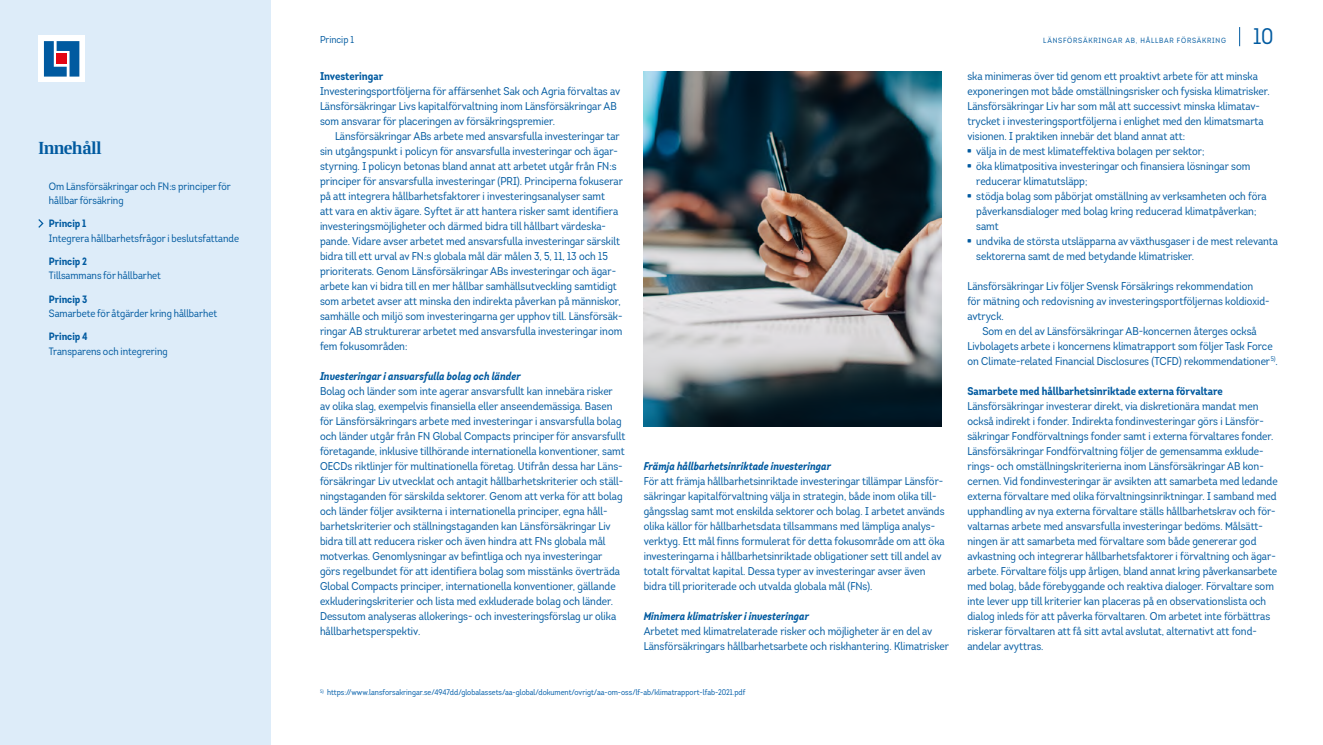
<style>
.page{position:relative;width:1323px;height:745px;background:#fff}
.page>*{position:absolute;margin:0;border:0;box-sizing:border-box;transform-origin:0 0}
.t1{font:22.5px "Intro Cond";color:#005aa0}
.t2{font:17.5px "LF Rubrik 2";letter-spacing:-.035em;color:#005aa0}
.t3{font:11.25px/15px "Intro Cond";color:#005aa0}
.t4{font:italic 700 11.25px "Intro Cond";color:#005aa0}
.t5{font:700 11.25px "Intro Cond";color:#005aa0}
.t6{font:10.62px/14.4px "Intro Cond";color:#005aa0}
.t7{font:700 10.62px "Intro Cond";color:#005aa0}
.t8{font:10px "Intro Cond";color:#005aa0}
.t9{font:8.12px "Intro Cond";color:#005da9}
.t10{font:7.5px "Intro Cond";letter-spacing:.1em;color:#005aa0}
.s1{font-family:"LF Rubrik 2"}
</style>
<div class="page">
<img style="left:644px;top:72px;width:297px;height:354px">
<div style="left:0;top:0;width:270px;height:744px;background:#ddecf9"></div>
<svg style="left:1239px;top:27px;width:1px;height:19px"></svg>
<svg style="left:38px;top:219px;width:6px;height:9px"></svg>
<div style="left:38px;top:35px;width:47px;height:47px;background:#fff"></div>
<svg style="left:44px;top:41px;width:35px;height:35px"></svg>
<div style="left:57px;top:54px;width:10px;height:10px;background:#e30613"></div>
<h2 class="t2" style="left:38px;top:137px;width:65px">Innehåll</h2>
<p class="t6" style="left:49px;top:179px;width:184px">Om Länsförsäkringar och FN:s principer för hållbar försäkring</p>
<p class="t7" style="left:49px;top:217px;width:39px">Princip 1</p>
<p class="t6" style="left:49px;top:231px;width:192px">Integrera hållbarhetsfrågor i beslutsfattande</p>
<p class="t7" style="left:49px;top:254px;width:40px">Princip 2</p>
<p class="t6" style="left:49px;top:268px;width:114px">Tillsammans för hållbarhet</p>
<p class="t7" style="left:49px;top:292px;width:40px">Princip 3</p>
<p class="t6" style="left:49px;top:306px;width:170px">Samarbete för åtgärder kring hållbarhet</p>
<p class="t7" style="left:49px;top:329px;width:40px">Princip 4</p>
<p class="t6" style="left:49px;top:343px;width:120px">Transparens och integrering</p>
<p class="t8" style="left:320px;top:33px;width:36px">Princip 1</p>
<p class="t10" style="left:1043px;top:35px;width:184px">LÄNSFÖRSÄKRINGAR AB, HÅLLBAR FÖRSÄKRING</p>
<h1 class="t1" style="left:1253px;top:22px;width:22px">10</h1>
<p class="t5" style="left:320px;top:68px;width:65px">Investeringar</p>
<p class="t3" style="left:320px;top:83px;width:302px">Investeringsportföljerna för affärsenhet Sak och Agria förvaltas av<br>Länsförsäkringar Livs kapitalförvaltning inom Länsförsäkringar AB som ansvarar för placeringen av försäkringspremier.</p>
<p class="t3" style="left:320px;top:128px;width:304px;text-indent:15px">Länsförsäkringar ABs arbete med ansvarsfulla investeringar tar sin utgångspunkt i policyn för ansvarsfulla investeringar och ägar&shy;styrning. I policyn betonas bland annat att arbetet utgår från FN:s principer för ansvarsfulla investeringar (PRI). Principerna fokuserar på att integrera hållbarhetsfaktorer i investeringsanalyser samt<br>att vara en aktiv ägare. Syftet är att hantera risker samt identifiera investeringsmöjligheter och därmed bidra till hållbart värdeska&shy;pande. Vidare avser arbetet med ansvarsfulla investeringar särskilt bidra till ett urval av FN:s globala mål där målen 3, 5, 11, 13 och 15 prioriterats. Genom Länsförsäkringar ABs investeringar och ägar&shy;arbete kan vi bidra till en mer hållbar samhällsutveckling samtidigt som arbetet avser att minska den indirekta påverkan på människor, samhälle och miljö som investeringarna ger upphov till. Länsförsäk&shy;ringar AB strukturerar arbetet med ansvarsfulla investeringar inom fem fokusområden:</p>
<p class="t4" style="left:320px;top:369px;width:202px">Investeringar i ansvarsfulla bolag och länder</p>
<p class="t3" style="left:320px;top:383px;width:307px">Bolag och länder som inte agerar ansvarsfullt kan innebära risker av olika slag, exempelvis finansiella eller anseendemässiga. Basen för Länsförsäkringars arbete med investeringar i ansvarsfulla bolag och länder utgår från FN Global Compacts principer för ansvarsfullt företagande, inklusive tillhörande internationella konventioner, samt OECDs riktlinjer för multinationella företag. Utifrån dessa har Läns&shy;försäkringar Liv utvecklat och antagit hållbarhetskriterier och ställ&shy;ningstaganden för särskilda sektorer. Genom att verka för att bolag och länder följer avsikterna i internationella principer, egna håll&shy;barhetskriterier och ställningstaganden kan Länsförsäkringar Liv bidra till att reducera risker och även hindra att FNs globala mål motverkas. Genomlysningar av befintliga och nya investeringar görs regelbundet för att identifiera bolag som misstänks överträda Global Compacts principer, internationella konventioner, gällande exkluderingskriterier och lista med exkluderade bolag och länder.<br>Dessutom analyseras allokerings- och investeringsförslag ur olika hållbarhetsperspektiv.</p>
<p class="t4" style="left:644px;top:459px;width:189px">Främja hållbarhetsinriktade investeringar</p>
<p class="t3" style="left:644px;top:473px;width:302px">För att främja hållbarhetsinriktade investeringar tillämpar Länsför&shy;säkringar kapitalförvaltning välja in strategin, både inom olika till&shy;gångsslag samt mot enskilda sektorer och bolag. I arbetet används olika källor för hållbarhetsdata tillsammans med lämpliga analys&shy;verktyg. Ett mål finns formulerat för detta fokusområde om att öka investeringarna i hållbarhetsinriktade obligationer sett till andel av totalt förvaltat kapital. Dessa typer av investeringar avser även bidra till prioriterade och utvalda globala mål (FNs).</p>
<p class="t4" style="left:644px;top:609px;width:167px">Minimera klimatrisker i investeringar</p>
<p class="t3" style="left:644px;top:623px;width:307px">Arbetet med klimatrelaterade risker och möjligheter är en del av<br>Länsförsäkringars hållbarhetsarbete och riskhantering. Klimatrisker</p>
<p class="t9" style="left:320px;top:687px;width:427px"><sup>5)</sup> https://www.lansforsakringar.se/4947dd/globalassets/aa-global/dokument/ovrigt/aa-om-oss/lf-ab/klimatrapport-lfab-2021.pdf</p>
<p class="t3" style="left:967px;top:68px;width:304px">ska minimeras över tid genom ett proaktivt arbete för att minska exponeringen mot både omställningsrisker och fysiska klimatrisker.<br>Länsförsäkringar Liv har som mål att successivt minska klimatav&shy;trycket i investeringsportföljerna i enlighet med den klimatsmarta visionen. I praktiken innebär det bland annat att:</p>
<p class="t3" style="left:967px;top:143px;width:239px"><span class="s1">•</span> välja in de mest klimateffektiva bolagen per sektor;</p>
<p class="t3" style="left:976px;top:158px;width:275px;text-indent:-9px"><span class="s1">•</span> öka klimatpositiva investeringar och finansiera lösningar som reducerar klimatutsläpp;</p>
<p class="t3" style="left:976px;top:188px;width:292px;text-indent:-9px"><span class="s1">•</span> stödja bolag som påbörjat omställning av verksamheten och föra påverkansdialoger med bolag kring reducerad klimatpåverkan; samt</p>
<p class="t3" style="left:976px;top:233px;width:303px;text-indent:-9px"><span class="s1">•</span> undvika de största utsläpparna av växthusgaser i de mest relevanta sektorerna samt de med betydande klimatrisker.</p>
<p class="t3" style="left:967px;top:278px;width:304px">Länsförsäkringar Liv följer Svensk Försäkrings rekommendation<br>för mätning och redovisning av investeringsportföljernas koldioxid&shy;avtryck.</p>
<p class="t3" style="left:967px;top:323px;width:312px;text-align:center">Som en del av Länsförsäkringar AB-koncernen återges också<br>Livbolagets arbete i koncernens klimatrapport som följer Task Force on Climate-related Financial Disclosures (TCFD) rekommendationer<sup>5)</sup>.</p>
<p class="t5" style="left:967px;top:383px;width:257px">Samarbete med hållbarhetsinriktade externa förvaltare</p>
<p class="t3" style="left:967px;top:398px;width:312px">Länsförsäkringar investerar direkt, via diskretionära mandat men också indirekt i fonder. Indirekta fondinvesteringar görs i Länsför&shy;säkringar Fondförvaltnings fonder samt i externa förvaltares fonder.<br>Länsförsäkringar Fondförvaltning följer de gemensamma exklude&shy;rings- och omställningskriterierna inom Länsförsäkringar AB kon&shy;cernen. Vid fondinvesteringar är avsikten att samarbeta med ledande externa förvaltare med olika förvaltningsinriktningar. I samband med upphandling av nya externa förvaltare ställs hållbarhetskrav och för&shy;valtarnas arbete med ansvarsfulla investeringar bedöms. Målsätt&shy;ningen är att samarbeta med förvaltare som både genererar god avkastning och integrerar hållbarhetsfaktorer i förvaltning och ägar&shy;arbete. Förvaltare följs upp årligen, bland annat kring påverkansarbete med bolag, både förebyggande och reaktiva dialoger. Förvaltare som inte lever upp till kriterier kan placeras på en observationslista och dialog inleds för att påverka förvaltaren. Om arbetet inte förbättras riskerar förvaltaren att få sitt avtal avslutat, alternativt att fond&shy;andelar avyttras.</p>
</div>
